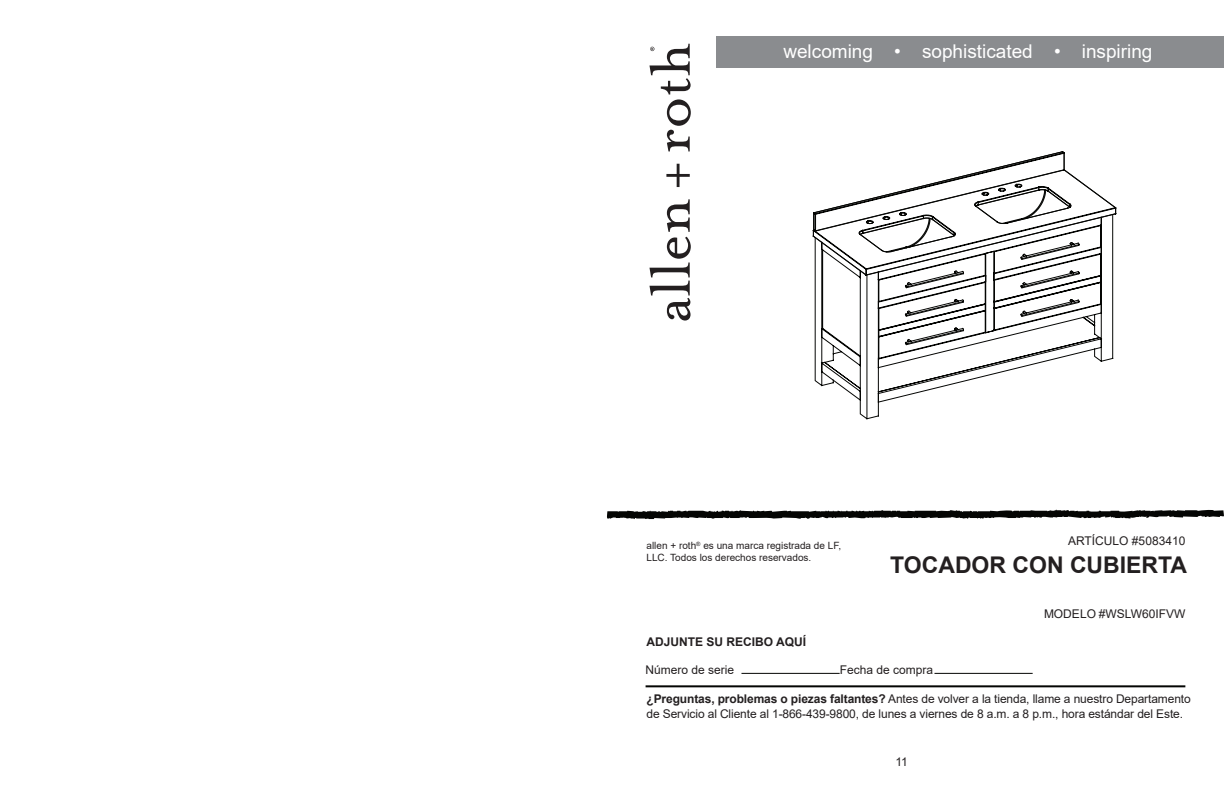
<style>
.page{position:relative;width:1224px;height:792px;background:#fff}
.page>*{position:absolute;margin:0;border:0;box-sizing:border-box;transform-origin:0 0}
.t1{font:700 23px "Arial";color:#231f20}
.t2{font:19px "Arial";color:#fff}
.t3{font:12px/14.4px "Arial";letter-spacing:-.01em;color:#231f20}
.t4{font:700 12px "Arial";color:#231f20}
.t5{font:10px/12px "Arial";color:#231f20}
.s1{font-weight:700}
</style>
<div class="page">
<hr style="left:646px;top:685px;width:539px;height:2px;background:#040503">
<hr style="left:934px;top:673px;width:99px;height:1px;background:#040503">
<hr style="left:741px;top:673px;width:99px;height:1px;background:#040503">
<svg style="left:607px;top:509px;width:617px;height:10px"></svg>
<div style="left:717px;top:36px;width:507px;height:31px;background:#8a8c8f"></div>
<svg style="left:649px;top:199px;width:42px;height:122px"></svg>
<svg style="left:666px;top:164px;width:24px;height:23px"></svg>
<svg style="left:649px;top:44px;width:42px;height:107px"></svg>
<svg style="left:814px;top:345px;width:299px;height:74px"></svg>
<svg style="left:814px;top:151px;width:300px;height:194px"></svg>
<svg style="left:813px;top:169px;width:303px;height:162px"></svg>
<h2 class="t2" style="left:783px;top:44px;width:371px">welcoming • sophisticated • inspiring</h2>
<p class="t5" style="left:647px;top:540px;width:196px">allen + roth<sup>®</sup> es una marca registrada de LF,<br>LLC. Todos los derechos reservados.</p>
<p class="t4" style="left:647px;top:638px;width:161px">ADJUNTE SU RECIBO AQUÍ</p>
<p class="t3" style="left:1068px;top:534px;width:119px">ARTÍCULO #5083410</p>
<h1 class="t1" style="left:890px;top:557px;width:298px">TOCADOR CON CUBIERTA</h1>
<p class="t3" style="left:1044px;top:607px;width:143px">MODELO #WSLW60IFVW</p>
<p class="t3" style="left:646px;top:664px;width:90px">Número de serie</p>
<p class="t3" style="left:840px;top:664px;width:95px">Fecha de compra</p>
<p class="t3" style="left:647px;top:693px;width:546px"><span class="s1">¿Preguntas, problemas o piezas faltantes?</span> Antes de volver a la tienda, llame a nuestro Departamento de Servicio al Cliente al 1-866-439-9800, de lunes a viernes de 8 a.m. a 8 p.m., hora estándar del Este.</p>
<p class="t3" style="left:895px;top:756px;width:14px">11</p>
</div>
